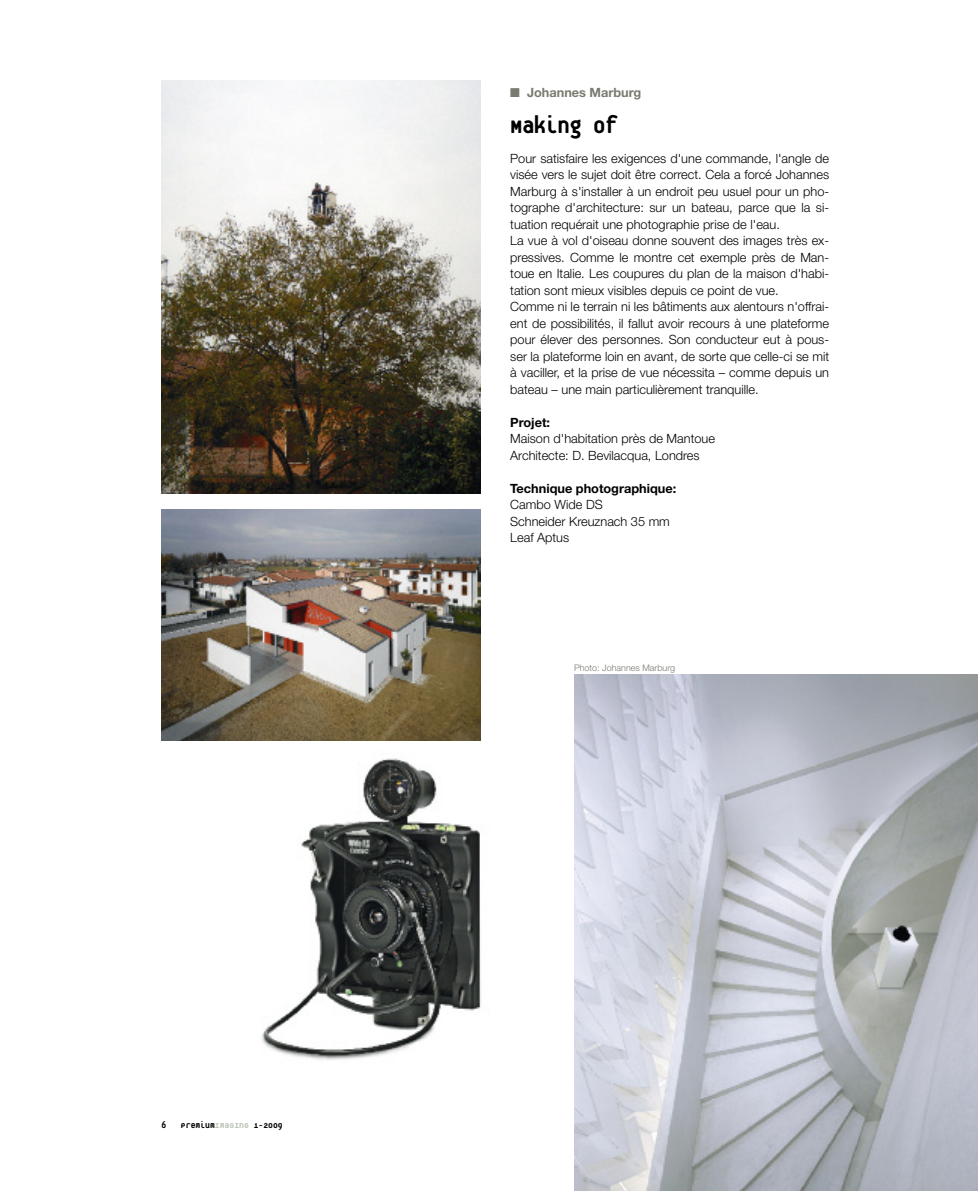
<style>
.page{position:relative;width:978px;height:1191px;background:#fff}
.page>*{position:absolute;margin:0;border:0;box-sizing:border-box;transform-origin:0 0}
.t1{font:800 27px "Platelet";letter-spacing:-.025em;color:#000}
.t2{font:300 12.75px/16.5px "Helvetica Neue";color:#000}
.t3{font:700 12.75px "Helvetica Neue";color:#000}
.t4{font:700 12.75px "Helvetica Neue";color:#787b70}
.t5{font:800 10.5px "Platelet";color:#000}
.t6{font:300 9px "Helvetica Neue";color:#787b70}
.s1{color:#bbc4b6}
</style>
<div class="page">
<img style="left:226px;top:740px;width:255px;height:320px">
<img style="left:162px;top:80px;width:318px;height:413px">
<img style="left:162px;top:509px;width:318px;height:231px">
<img style="left:574px;top:674px;width:404px;height:517px">
<p class="t5" style="left:162px;top:1118px;width:6px">6</p>
<p class="t5" style="left:181px;top:1118px;width:103px">Premium<span class="s1">ImaGInG</span> 1-2009</p>
<p class="t4" style="left:510px;top:84px;width:132px">■ Johannes Marburg</p>
<h1 class="t1" style="left:510px;top:108px;width:109px">Making Of</h1>
<p class="t2" style="left:510px;top:150px;width:320px">Pour satisfaire les exigences d'une commande, l'angle de visée vers le sujet doit être correct. Cela a forcé Johannes Marburg à s'installer à un endroit peu usuel pour un pho&shy;tographe d'architecture: sur un bateau, parce que la si&shy;tuation requérait une photographie prise de l'eau.<br>La vue à vol d'oiseau donne souvent des images très ex&shy;pressives. Comme le montre cet exemple près de Man&shy;toue en Italie. Les coupures du plan de la maison d'habi&shy;tation sont mieux visibles depuis ce point de vue.<br>Comme ni le terrain ni les bâtiments aux alentours n'offrai&shy;ent de possibilités, il fallut avoir recours à une plateforme pour élever des personnes. Son conducteur eut à pous&shy;ser la plateforme loin en avant, de sorte que celle-ci se mit à vaciller, et la prise de vue nécessita – comme depuis un bateau – une main particulièrement tranquille.</p>
<p class="t3" style="left:510px;top:414px;width:41px">Projet:</p>
<p class="t2" style="left:510px;top:430px;width:206px">Maison d'habitation près de Mantoue<br>Architecte: D. Bevilacqua, Londres</p>
<p class="t3" style="left:510px;top:480px;width:167px">Technique photographique:</p>
<p class="t2" style="left:510px;top:496px;width:161px">Cambo Wide DS<br>Schneider Kreuznach 35 mm<br>Leaf Aptus</p>
<p class="t6" style="left:574px;top:662px;width:103px">Photo: Johannes Marburg</p>
</div>
